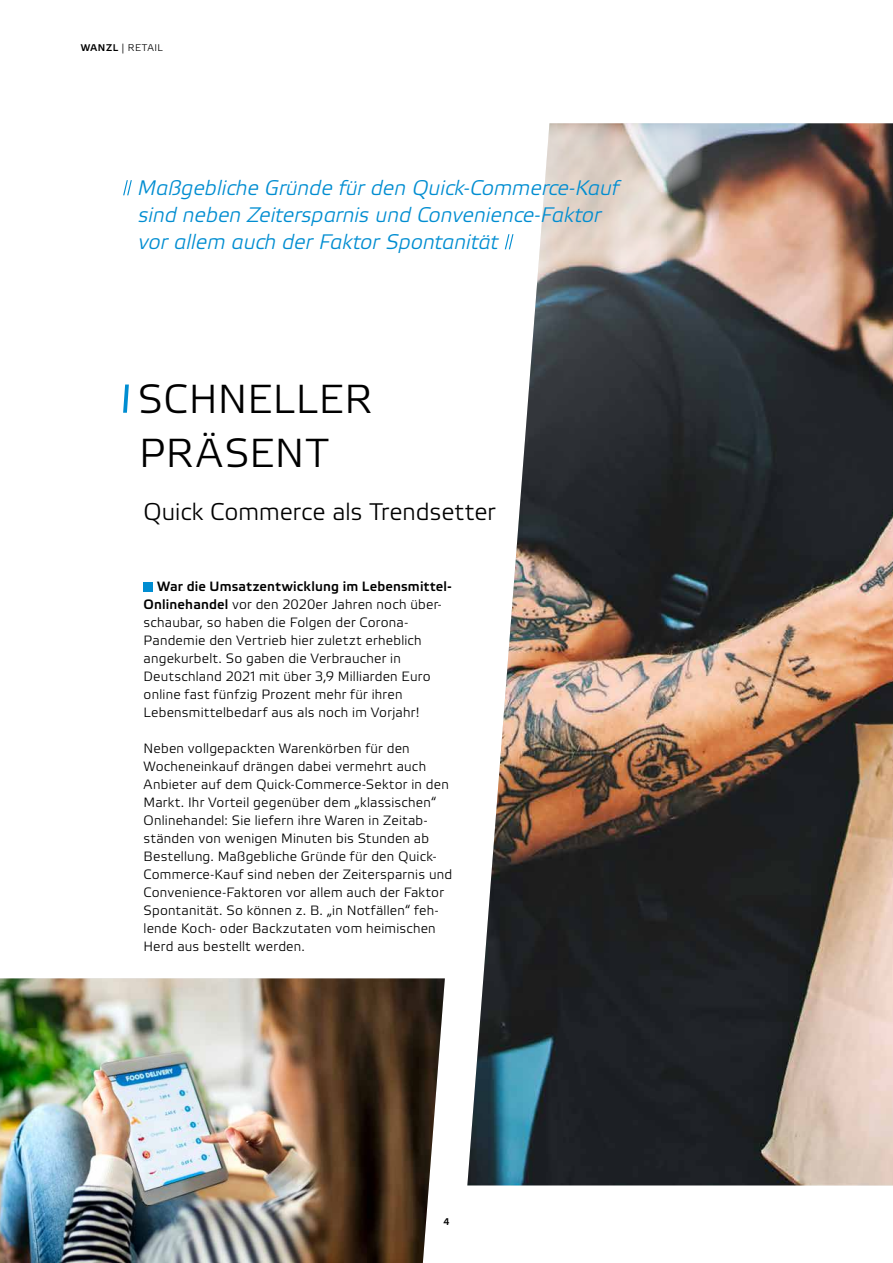
<style>
.page{position:relative;width:893px;height:1263px;background:#fff}
.page>*{position:absolute;margin:0;border:0;box-sizing:border-box;transform-origin:0 0}
.t1{font:300 40.5px/54px "Wanzl Etelka";letter-spacing:.015em;color:#000}
.t2{font:300 24px "Wanzl Etelka";color:#000}
.t3{font:italic 300 21px/27px "Wanzl Etelka";color:#008dd1}
.t4{font:300 13.5px/18px "Wanzl Etelka";letter-spacing:.015em;color:#000}
.t5{font:300 9.75px "Wanzl Etelka";letter-spacing:.06em;color:#000}
.t6{font:500 9.75px "Wanzl Etelka";color:#000}
.s1{font-weight:500}
</style>
<div class="page">
<img style="left:467px;top:123px;width:426px;height:1062px">
<img style="left:0;top:978px;width:445px;height:285px">
<div style="left:144px;top:582px;width:9px;height:9px;background:#008dd1"></div>
<svg style="left:123px;top:384px;width:6px;height:29px"></svg>
<svg style="left:467px;top:124px;width:237px;height:163px"></svg>
<svg style="left:123px;top:180px;width:9px;height:15px"></svg>
<svg style="left:505px;top:234px;width:8px;height:15px"></svg>
<p class="t5" style="left:81px;top:42px;width:84px"><span class="s1">WANZL</span> | RETAIL</p>
<h3 class="t3" style="left:138px;top:176px;width:483px">Maßgebliche Gründe für den Quick-Commerce-Kauf sind neben Zeitersparnis und Convenience-Faktor vor allem auch der Faktor Spontanität</h3>
<h1 class="t1" style="left:138px;top:374px;width:235px">SCHNELLER<br>PRÄSENT</h1>
<h2 class="t2" style="left:143px;top:498px;width:354px">Quick Commerce als Trendsetter</h2>
<p class="t4" style="left:144px;top:578px;width:310px;text-indent:13px"><span class="s1">War die Umsatzentwicklung im Lebensmittel-Onlinehandel</span> vor den 2020er Jahren noch über&shy;schaubar, so haben die Folgen der Corona-Pandemie den Vertrieb hier zuletzt erheblich angekurbelt. So gaben die Verbraucher in Deutschland 2021 mit über 3,9 Milliarden Euro online fast fünfzig Prozent mehr für ihren Lebensmittelbedarf aus als noch im Vorjahr!</p>
<p class="t4" style="left:144px;top:740px;width:310px">Neben vollgepackten Warenkörben für den Wocheneinkauf drängen dabei vermehrt auch Anbieter auf dem Quick-Commerce-Sektor in den Markt. Ihr Vorteil gegenüber dem „klassischen“ Onlinehandel: Sie liefern ihre Waren in Zeitab&shy;ständen von wenigen Minuten bis Stunden ab Bestellung. Maßgebliche Gründe für den Quick-Commerce-Kauf sind neben der Zeitersparnis und Convenience-Faktoren vor allem auch der Faktor Spontanität. So können z. B. „in Notfällen“ feh&shy;lende Koch- oder Backzutaten vom heimischen Herd aus bestellt werden.</p>
<p class="t6" style="left:443px;top:1215px;width:8px">4</p>
</div>
